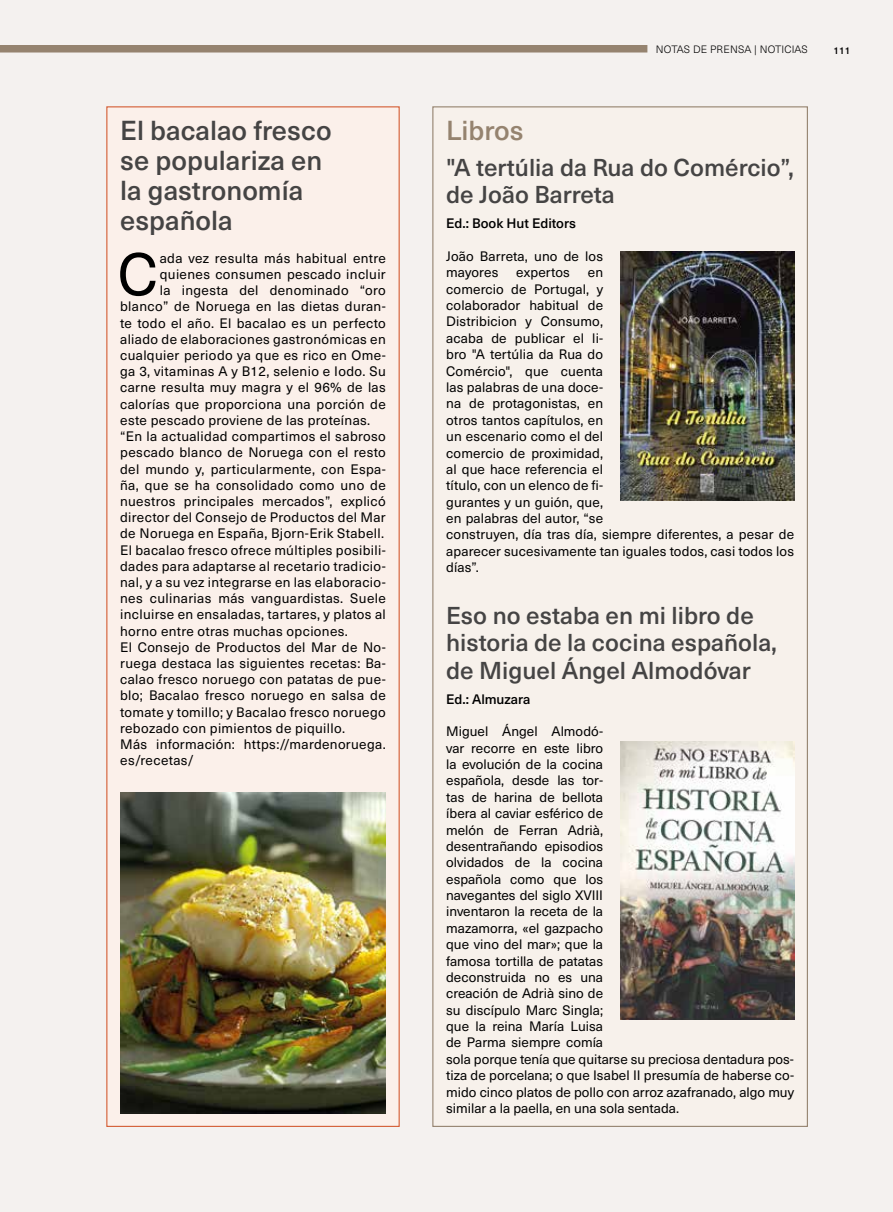
<style>
.page{position:relative;width:893px;height:1212px;background:#f4f1ef}
.page>*{position:absolute;margin:0;border:0;box-sizing:border-box;transform-origin:0 0}
.t1{font:58.95px "Neue Haas Unica";color:#000}
.t2{font:500 27px/30px "Neue Haas Unica";color:#454444}
.t3{font:500 27px "Neue Haas Unica";color:#95836f}
.t4{font:500 24px/27.2px "Neue Haas Unica";color:#454444}
.t5{font:13.5px/16.4px "Neue Haas Unica";letter-spacing:.01em;color:#000}
.t6{font:500 13.5px "Neue Haas Unica";color:#000}
.t7{font:300 10.5px "Neue Haas Unica";letter-spacing:.02em;color:#000}
.t8{font:500 9.75px "Neue Haas Unica";color:#000}
</style>
<div class="page">
<div style="left:0;top:45px;width:647px;height:8px;background:#95836f"></div>
<div style="left:433px;top:107px;width:374px;height:1019px;background:#f7f1eb"></div>
<img style="left:620px;top:251px;width:174px;height:249px">
<img style="left:620px;top:741px;width:174px;height:278px">
<div style="left:107px;top:107px;width:292px;height:1019px;background:#fbf0ea"></div>
<img style="left:120px;top:792px;width:266px;height:321px">
<h2 class="t2" style="left:120px;top:114px;width:213px">El bacalao fresco se populariza en la gastronomía española</h2>
<h1 class="t1" style="left:118px;top:231px;width:42px">C</h1>
<p class="t5" style="left:160px;top:249px;width:228px">ada vez resulta más habitual entre</p>
<p class="t5" style="left:160px;top:265px;width:228px">quienes consumen pescado incluir</p>
<p class="t5" style="left:160px;top:282px;width:228px">la ingesta del denominado “oro</p>
<p class="t5" style="left:120px;top:298px;width:267px">blanco” de Noruega en las dietas duran-</p>
<p class="t5" style="left:120px;top:314px;width:267px">te todo el año. El bacalao es un perfecto</p>
<p class="t5" style="left:120px;top:330px;width:267px">aliado de elaboraciones gastronómicas en</p>
<p class="t5" style="left:120px;top:346px;width:267px">cualquier periodo ya que es rico en Ome-</p>
<p class="t5" style="left:120px;top:363px;width:267px">ga 3, vitaminas A y B12, selenio e Iodo. Su</p>
<p class="t5" style="left:120px;top:379px;width:267px">carne resulta muy magra y el 96% de las</p>
<p class="t5" style="left:120px;top:395px;width:267px">calorías que proporciona una porción de</p>
<p class="t5" style="left:120px;top:411px;width:252px">este pescado proviene de las proteínas.</p>
<p class="t5" style="left:120px;top:427px;width:267px">“En la actualidad compartimos el sabroso</p>
<p class="t5" style="left:120px;top:444px;width:267px">pescado blanco de Noruega con el resto</p>
<p class="t5" style="left:120px;top:460px;width:267px">del mundo y, particularmente, con Espa-</p>
<p class="t5" style="left:120px;top:476px;width:267px">ña, que se ha consolidado como uno de</p>
<p class="t5" style="left:120px;top:492px;width:267px">nuestros principales mercados”, explicó</p>
<p class="t5" style="left:120px;top:508px;width:267px">director del Consejo de Productos del Mar</p>
<p class="t5" style="left:120px;top:525px;width:266px">de Noruega en España, Bjorn-Erik Stabell.</p>
<p class="t5" style="left:120px;top:541px;width:267px">El bacalao fresco ofrece múltiples posibili-</p>
<p class="t5" style="left:120px;top:557px;width:267px">dades para adaptarse al recetario tradicio-</p>
<p class="t5" style="left:120px;top:573px;width:267px">nal, y a su vez integrarse en las elaboracio-</p>
<p class="t5" style="left:120px;top:589px;width:267px">nes culinarias más vanguardistas. Suele</p>
<p class="t5" style="left:120px;top:606px;width:267px">incluirse en ensaladas, tartares, y platos al</p>
<p class="t5" style="left:120px;top:622px;width:229px">horno entre otras muchas opciones.</p>
<p class="t5" style="left:120px;top:638px;width:267px">El Consejo de Productos del Mar de No-</p>
<p class="t5" style="left:120px;top:654px;width:267px">ruega destaca las siguientes recetas: Ba-</p>
<p class="t5" style="left:120px;top:670px;width:267px">calao fresco noruego con patatas de pue-</p>
<p class="t5" style="left:120px;top:687px;width:267px">blo; Bacalao fresco noruego en salsa de</p>
<p class="t5" style="left:120px;top:703px;width:267px">tomate y tomillo; y Bacalao fresco noruego</p>
<p class="t5" style="left:120px;top:719px;width:226px">rebozado con pimientos de piquillo.</p>
<p class="t5" style="left:120px;top:735px;width:267px">Más información: https://mardenoruega.</p>
<p class="t5" style="left:120px;top:751px;width:75px">es/recetas/</p>
<p class="t7" style="left:656px;top:41px;width:154px">NOTAS DE PRENSA | NOTICIAS</p>
<p class="t8" style="left:833px;top:43px;width:18px">111</p>
<h2 class="t3" style="left:446px;top:111px;width:79px">Libros</h2>
<h3 class="t4" style="left:446px;top:153px;width:349px">"A tertúlia da Rua do Comércio”, de João Barreta</h3>
<p class="t6" style="left:446px;top:213px;width:131px">Ed.: Book Hut Editors</p>
<p class="t5" style="left:446px;top:247px;width:158px">João Barreta, uno de los mayores</p>
<p class="t5" style="left:516px;top:264px;width:55px">expertos</p>
<p class="t5" style="left:446px;top:264px;width:349px;text-indent:142px">en<br>comercio de Portugal, y<br>colaborador habitual de<br>Distribicion y Consumo,<br>acaba de publicar el li-<br>bro "A tertúlia da Rua do<br>Comércio", que cuenta<br>las palabras de una doce-<br>na de protagonistas, en<br>otros tantos capítulos, en<br>un escenario como el del<br>comercio de proximidad,<br>al que hace referencia el<br>título, con un elenco de fi-<br>gurantes y un guión, que,<br>en palabras del autor, “se<br>construyen, día tras día, siempre diferentes, a pesar de aparecer sucesivamente tan iguales todos, casi todos los días”.</p>
<h3 class="t4" style="left:446px;top:601px;width:332px">Eso no estaba en mi libro de historia de la cocina española, de Miguel Ángel Almodóvar</h3>
<p class="t6" style="left:446px;top:689px;width:86px">Ed.: Almuzara</p>
<p class="t5" style="left:446px;top:722px;width:349px">Miguel Ángel Almodó-<br>var recorre en este libro<br>la evolución de la cocina<br>española, desde las tor-<br>tas de harina de bellota<br>íbera al caviar esférico de<br>melón de Ferran Adrià,<br>desentrañando episodios<br>olvidados de la cocina<br>española como que los<br>navegantes del siglo XVIII<br>inventaron la receta de la<br>mazamorra, «el gazpacho<br>que vino del mar»; que la<br>famosa tortilla de patatas<br>deconstruida no es una<br>creación de Adrià sino de<br>su discípulo Marc Singla;<br>que la reina María Luisa<br>de Parma siempre comía<br>sola porque tenía que quitarse su preciosa dentadura pos&shy;tiza de porcelana; o que Isabel II presumía de haberse co&shy;mido cinco platos de pollo con arroz azafranado, algo muy similar a la paella, en una sola sentada.</p>
</div>
